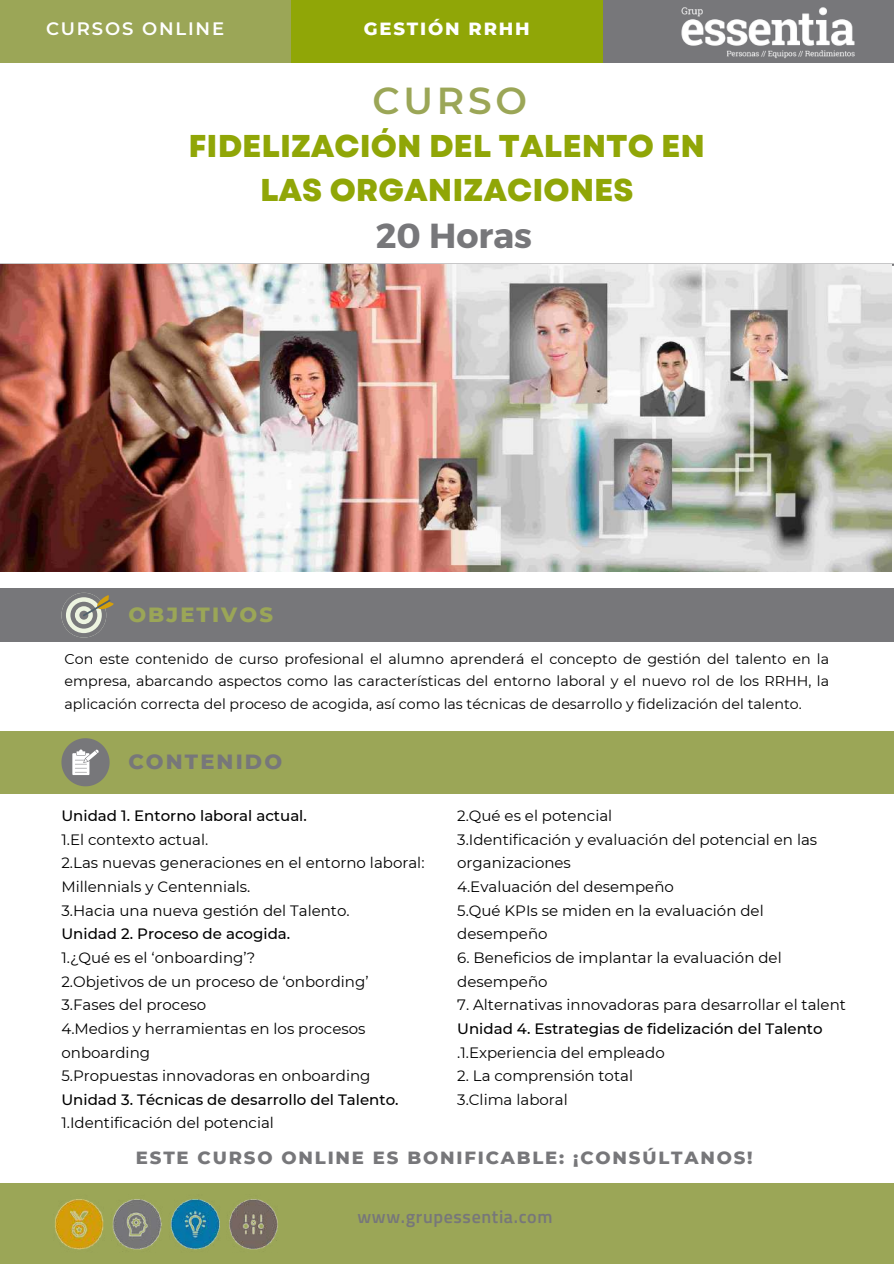
<style>
.page{position:relative;width:894px;height:1264px;background:#fff}
.page>*{position:absolute;margin:0;border:0;box-sizing:border-box;transform-origin:0 0}
.t1{font:600 37.5px "Montserrat";letter-spacing:.1em;color:#9ba657}
.t2{font:700 34.8px "Montserrat";color:#77777a}
.t3{font:800 31.5px/43.8px "Garet";color:#90a607;text-align:center}
.t4{font:800 21px "Montserrat";letter-spacing:.1em;color:#9ba657}
.t5{font:800 21px "Montserrat";letter-spacing:.1em;color:#77777a}
.t6{font:800 18px "Montserrat";letter-spacing:.1em;color:#77777a}
.t7{font:600 18px "Titillium Web";letter-spacing:.035em;color:#77777a}
.t8{font:600 18px "Montserrat";letter-spacing:.1em;color:#fff}
.t9{font:800 18px "Montserrat";letter-spacing:.1em;color:#fff}
.t10{font:15px/23.7px "Montserrat";color:#000}
.t11{font:500 15px "Montserrat";color:#000}
.t12{font:14.25px/22.5px "Montserrat";color:#000;text-align:justify}
</style>
<div class="page">
<hr style="left:0;top:263px;width:893px;height:3px;background:#77777a">
<img style="left:0;top:265px;width:891px;height:307px">
<div style="left:0;top:1183px;width:893px;height:80px;background:#9ba657"></div>
<img style="left:55px;top:1199px;width:223px;height:51px">
<div style="left:0;top:0;width:291px;height:63px;background:#9ba657"></div>
<div style="left:291px;top:0;width:311px;height:63px;background:#90a607"></div>
<div style="left:602px;top:0;width:291px;height:63px;background:#77777a"></div>
<img style="left:681px;top:7px;width:173px;height:51px">
<div style="left:0;top:588px;width:893px;height:54px;background:#77777a"></div>
<svg style="left:61px;top:592px;width:53px;height:45px"></svg>
<div style="left:0;top:730px;width:893px;height:63px;background:#9ba657"></div>
<svg style="left:61px;top:738px;width:48px;height:48px"></svg>
<p class="t8" style="left:46px;top:17px;width:179px">CURSOS ONLINE</p>
<p class="t9" style="left:364px;top:17px;width:167px">GESTIÓN RRHH</p>
<h1 class="t1" style="left:372px;top:77px;width:156px">CURSO</h1>
<h3 class="t3" style="left:188px;top:124px;width:518px">FIDELIZACIÓN DEL TALENTO EN<br>LAS ORGANIZACIONES</h3>
<h2 class="t2" style="left:375px;top:213px;width:158px">20 Horas</h2>
<h3 class="t4" style="left:128px;top:601px;width:146px">OBJETIVOS</h3>
<p class="t12" style="left:64px;top:647px;width:765px">Con este contenido de curso profesional el alumno aprenderá el concepto de gestión del talento en la empresa, abarcando aspectos como las características del entorno laboral y el nuevo rol de los RRHH, la aplicación correcta del proceso de acogida, así como las técnicas de desarrollo y fidelización del talento.</p>
<h3 class="t5" style="left:128px;top:748px;width:155px">CONTENIDO</h3>
<p class="t11" style="left:61px;top:806px;width:247px">Unidad 1. Entorno laboral actual.</p>
<p class="t10" style="left:61px;top:827px;width:364px">1.El contexto actual.<br>2.Las nuevas generaciones en el entorno laboral:<br>Millennials y Centennials.<br>3.Hacia una nueva gestión del Talento.</p>
<p class="t11" style="left:61px;top:924px;width:230px">Unidad 2. Proceso de acogida.</p>
<p class="t10" style="left:61px;top:945px;width:310px">1.¿Qué es el ‘onboarding’?<br>2.Objetivos de un proceso de ‘onbording’<br>3.Fases del proceso<br>4.Medios y herramientas en los procesos onboarding<br>5.Propuestas innovadoras en onboarding</p>
<p class="t11" style="left:61px;top:1090px;width:338px">Unidad 3. Técnicas de desarrollo del Talento.</p>
<p class="t10" style="left:61px;top:1111px;width:214px">1.Identificación del potencial</p>
<p class="t10" style="left:457px;top:804px;width:361px">2.Qué es el potencial<br>3.Identificación y evaluación del potencial en las organizaciones<br>4.Evaluación del desempeño<br>5.Qué KPIs se miden en la evaluación del desempeño</p>
<p class="t10" style="left:457px;top:945px;width:326px">6. Beneficios de implantar la evaluación del desempeño</p>
<p class="t10" style="left:457px;top:993px;width:390px">7. Alternativas innovadoras para desarrollar el talent</p>
<p class="t11" style="left:457px;top:1019px;width:367px">Unidad 4. Estrategias de fidelización del Talento</p>
<p class="t10" style="left:457px;top:1040px;width:209px">.1.Experiencia del empleado</p>
<p class="t10" style="left:457px;top:1063px;width:177px">2. La comprensión total<br>3.Clima laboral</p>
<p class="t6" style="left:136px;top:1146px;width:618px">ESTE CURSO ONLINE ES BONIFICABLE: ¡CONSÚLTANOS!</p>
<p class="t7" style="left:357px;top:1202px;width:196px">www.grupessentia.com</p>
</div>
